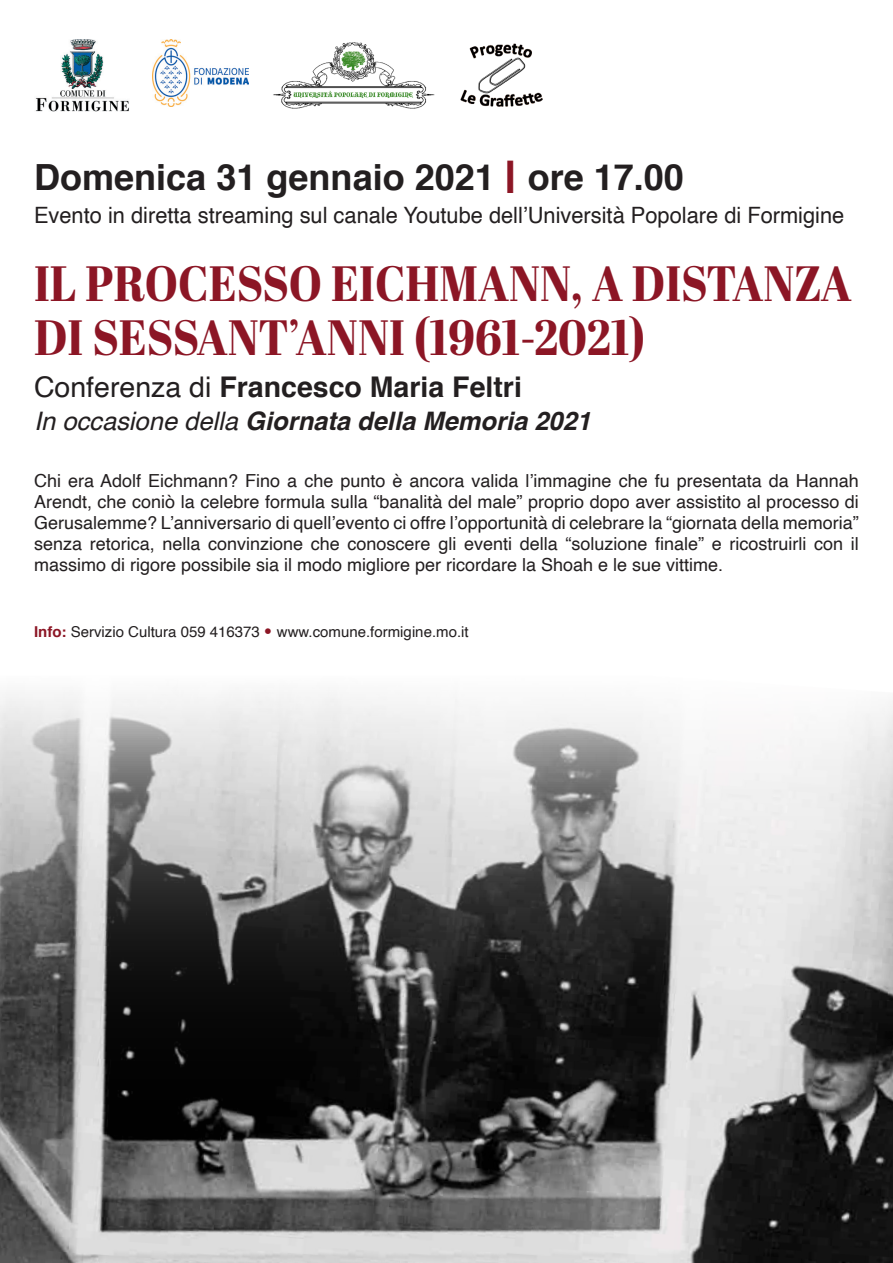
<style>
.page{position:relative;width:893px;height:1263px;background:#fff}
.page>*{position:absolute;margin:0;border:0;box-sizing:border-box;transform-origin:0 0}
.t1{font:800 49.5px/54px "Abril Display";color:#8c1625;scale:.91 1}
.t2{font:700 36px "Helvetica";color:#231f20}
.t3{font:700 28.5px "Helvetica";color:#231f20}
.t4{font:italic 700 25.5px "Helvetica";color:#231f20}
.t5{font:22.5px "Helvetica";color:#231f20}
.t6{font:18px/21px "Helvetica";color:#231f20;text-align:justify}
.t7{font:15px "Helvetica";color:#231f20}
.s1{font-size:45px;color:#8c1625}
.s2{font-weight:400}
.s3{font-weight:700;color:#8c1625}
</style>
<div class="page">
<img style="left:0;top:694px;width:893px;height:569px">
<img style="left:460px;top:43px;width:83px;height:64px">
<img style="left:35px;top:39px;width:94px;height:73px">
<img style="left:152px;top:39px;width:97px;height:67px">
<img style="left:273px;top:42px;width:162px;height:67px">
<p class="t2" style="left:34px;top:148px;width:651px">Domenica 31 gennaio 2021 <span class="s1">|</span> ore 17.00</p>
<p class="t5" style="left:34px;top:198px;width:812px">Evento in diretta streaming sul canale Youtube dell’Università Popolare di Formigine</p>
<p class="t1" style="left:34px;top:259px;width:900px">IL PROCESSO EICHMANN, A DISTANZA<br>DI SESSANT’ANNI (1961-2021)</p>
<p class="t3" style="left:34px;top:364px;width:489px"><span class="s2">Conferenza di</span> Francesco Maria Feltri</p>
<p class="t4" style="left:34px;top:400px;width:559px"><span class="s2">In occasione della</span> Giornata della Memoria 2021</p>
<p class="t6" style="left:34px;top:471px;width:826px">Chi era Adolf Eichmann? Fino a che punto è ancora valida l’immagine che fu presentata da Hannah Arendt, che coniò la celebre formula sulla “banalità del male” proprio dopo aver assistito al processo di Gerusalemme? L’anniversario di quell’evento ci offre l’opportunità di celebrare la “giornata della memoria” senza retorica, nella convinzione che conoscere gli eventi della “soluzione finale” e ricostruirli con il massimo di rigore possibile sia il modo migliore per ricordare la Shoah e le sue vittime.</p>
<p class="t7" style="left:34px;top:620px;width:436px"><span class="s3">Info:</span> Servizio Cultura 059 416373 <sup>●</sup> www.comune.formigine.mo.it</p>
</div>
